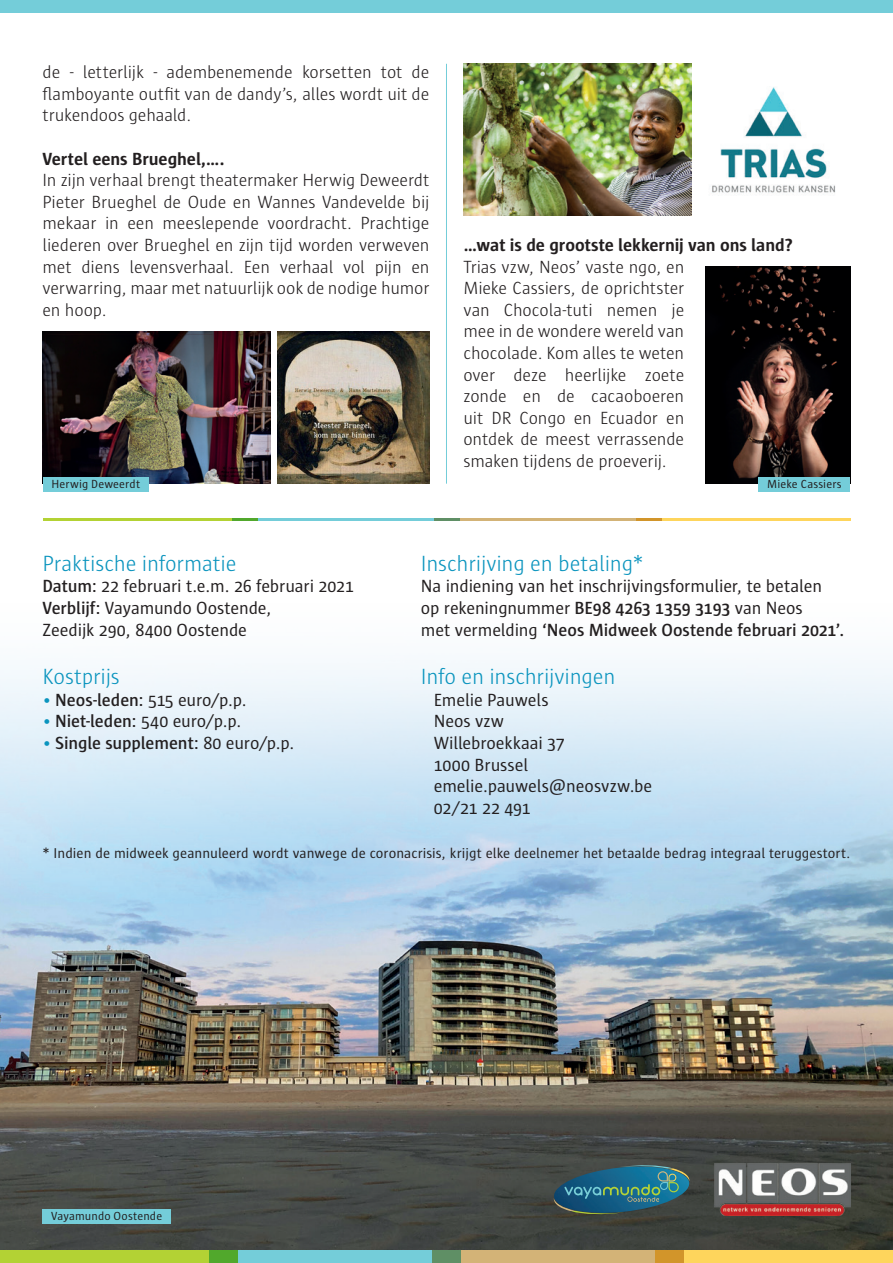
<style>
.page{position:relative;width:893px;height:1263px;background:#fff}
.page>*{position:absolute;margin:0;border:0;box-sizing:border-box;transform-origin:0 0}
.t1{font:300 22.5px "Sun";letter-spacing:-.01em;color:#0a94be}
.t2{font:300 18px/21.6px "Sun";letter-spacing:-.01em;color:#231f20;text-align:justify}
.t3{font:18px/21.6px "Sun";letter-spacing:-.01em;color:#231f20}
.t4{font:700 18px "Sun";letter-spacing:-.005em;color:#231f20}
.t5{font:600 18px "Sun";letter-spacing:-.005em;color:#231f20}
.t6{font:14.55px "Sun";color:#231f20}
.t7{font:12px "Sun";letter-spacing:.01em;color:#231f20}
.s1{font-weight:600}
.s2{color:#0a94be}
.s3{font-weight:400;color:#0a94be}
.s4{font-weight:400}
</style>
<div class="page">
<img style="left:0;top:663px;width:893px;height:587px">
<div style="left:0;top:0;width:893px;height:13px;background:#74cdd9"></div>
<div style="left:43px;top:1209px;width:128px;height:15px;background:#74cdd9"></div>
<img style="left:715px;top:1164px;width:135px;height:52px">
<img style="left:553px;top:1166px;width:137px;height:50px">
<svg style="left:554px;top:1164px;width:135px;height:51px;background:#2f6574"></svg>
<div style="left:0;top:1250px;width:237px;height:13px;background:#b3d234"></div>
<div style="left:209px;top:1250px;width:252px;height:13px;background:#74cdd9"></div>
<div style="left:432px;top:1250px;width:252px;height:13px;background:#d3b377"></div>
<div style="left:656px;top:1250px;width:237px;height:13px;background:#fed55c"></div>
<hr style="left:446px;top:64px;width:1px;height:420px;background:#74cdd9">
<img style="left:278px;top:332px;width:151px;height:152px">
<img style="left:43px;top:332px;width:228px;height:152px">
<img style="left:706px;top:266px;width:144px;height:218px">
<img style="left:463px;top:64px;width:228px;height:152px">
<img style="left:712px;top:87px;width:124px;height:106px">
<hr style="left:43px;top:519px;width:215px;height:2px;background:#b3d234">
<hr style="left:232px;top:519px;width:228px;height:2px;background:#74cdd9">
<hr style="left:434px;top:519px;width:228px;height:2px;background:#d3b377">
<hr style="left:636px;top:519px;width:215px;height:2px;background:#fed55c">
<div style="left:43px;top:478px;width:106px;height:14px;background:#74cdd9"></div>
<div style="left:759px;top:478px;width:91px;height:14px;background:#74cdd9"></div>
<p class="t2" style="left:43px;top:61px;width:388px">de - letterlijk - adembenemende korsetten tot de flamboyante outfit van de dandy’s, alles wordt uit de trukendoos gehaald.</p>
<p class="t4" style="left:43px;top:149px;width:184px">Vertel eens Brueghel,….</p>
<p class="t2" style="left:43px;top:169px;width:388px">In zijn verhaal brengt theatermaker Herwig Deweerdt Pieter Brueghel de Oude en Wannes Vandevelde bij mekaar in een meeslepende voordracht. Prachtige liederen over Brueghel en zijn tijd worden verweven met diens levensverhaal. Een verhaal vol pijn en verwarring, maar met natuurlijk ook de nodige humor en hoop.</p>
<p class="t4" style="left:463px;top:235px;width:331px">…wat is de grootste lekkernij van ons land?</p>
<p class="t2" style="left:463px;top:256px;width:222px">Trias vzw, Neos’ vaste ngo, en Mieke Cassiers, de oprichtster van Chocola-tuti nemen je mee in de wondere wereld van chocolade. Kom alles te weten over deze heerlijke zoete zonde en de cacaoboeren uit DR Congo en Ecuador en ontdek de meest verrassende smaken tijdens de proeverij.</p>
<p class="t7" style="left:51px;top:478px;width:90px">Herwig Deweerdt</p>
<p class="t7" style="left:767px;top:478px;width:76px">Mieke Cassiers</p>
<p class="t1" style="left:43px;top:551px;width:196px">Praktische informatie</p>
<p class="t3" style="left:43px;top:575px;width:313px"><span class="s1">Datum:</span> 22 februari t.e.m. 26 februari 2021<br><span class="s1">Verblijf:</span> Vayamundo Oostende,<br>Zeedijk 290, 8400 Oostende</p>
<p class="t1" style="left:43px;top:664px;width:79px">Kostprijs</p>
<p class="t3" style="left:43px;top:689px;width:206px"><span class="s2">•</span> <span class="s1">Neos-leden:</span> 515 euro/p.p.</p>
<p class="t3" style="left:43px;top:710px;width:200px"><span class="s2">•</span> <span class="s1">Niet-leden:</span> 540 euro/p.p.</p>
<p class="t5" style="left:43px;top:733px;width:253px"><span class="s3">•</span> Single supplement: <span class="s4">80 euro/p.p.</span></p>
<p class="t1" style="left:421px;top:551px;width:224px">Inschrijving en betaling*</p>
<p class="t3" style="left:421px;top:575px;width:425px">Na indiening van het inschrijvingsformulier, te betalen op rekeningnummer <span class="s1">BE98 4263 1359 3193</span> van Neos<br>met vermelding <span class="s1">‘Neos Midweek Oostende februari 2021’.</span></p>
<p class="t1" style="left:421px;top:664px;width:196px">Info en inschrijvingen</p>
<p class="t3" style="left:434px;top:689px;width:220px">Emelie Pauwels<br>Neos vzw<br>Willebroekkaai 37<br>1000 Brussel emelie.pauwels@neosvzw.be<br>02/21 22 491</p>
<p class="t6" style="left:43px;top:845px;width:809px">* Indien de midweek geannuleerd wordt vanwege de coronacrisis, krijgt elke deelnemer het betaalde bedrag integraal teruggestort.</p>
<p class="t7" style="left:51px;top:1210px;width:113px">Vayamundo Oostende</p>
</div>
